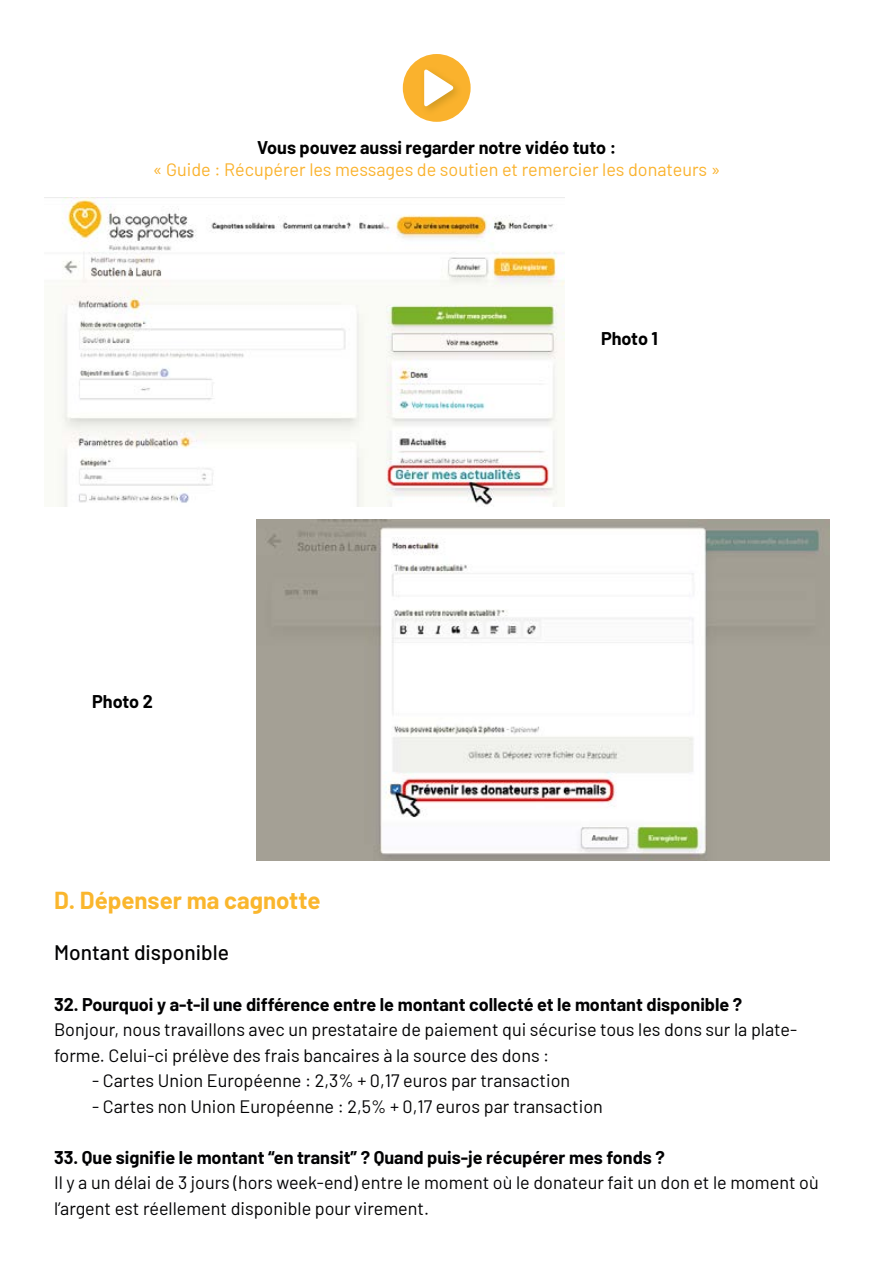
<style>
.page{position:relative;width:893px;height:1263px;background:#fff}
.page>*{position:absolute;margin:0;border:0;box-sizing:border-box;transform-origin:0 0}
.t1{font:700 24px "Barlow";color:#fab62d}
.t2{font:500 21px "Barlow";color:#020203}
.t3{font:18px/25.5px "Barlow";color:#020203}
.t4{font:700 18px "Barlow";color:#020203}
.t5{font:18px "Barlow";color:#fab22d}
.t6{font:700 18px "Barlow";color:#000}
</style>
<div class="page">
<div style="left:403px;top:54px;width:68px;height:68px;background:#fab22d;border-radius:50%"></div>
<div style="left:419px;top:65px;width:44px;height:52px;background:#585400;opacity:.25"></div>
<svg style="left:424px;top:69px;width:30px;height:38px"></svg>
<img style="left:44px;top:197px;width:520px;height:310px">
<img style="left:257px;top:520px;width:572px;height:340px">
<p class="t6" style="left:257px;top:141px;width:361px">Vous pouvez aussi regarder notre vidéo tuto :</p>
<p class="t5" style="left:153px;top:157px;width:569px">« Guide : Récupérer les messages de soutien et remercier les donateurs »</p>
<p class="t6" style="left:92px;top:695px;width:62px">Photo 2</p>
<p class="t6" style="left:601px;top:332px;width:59px">Photo 1</p>
<h1 class="t1" style="left:54px;top:891px;width:268px">D. Dépenser ma cagnotte</h1>
<p class="t2" style="left:54px;top:937px;width:176px">Montant disponible</p>
<p class="t4" style="left:54px;top:991px;width:690px">32. Pourquoi y a-t-il une différence entre le montant collecté et le montant disponible ?</p>
<p class="t3" style="left:54px;top:1015px;width:745px">Bonjour, nous travaillons avec un prestataire de paiement qui sécurise tous les dons sur la plate&shy;forme. Celui-ci prélève des frais bancaires à la source des dons :</p>
<p class="t3" style="left:92px;top:1066px;width:479px">- Cartes Union Européenne : 2,3% + 0,17 euros par transaction</p>
<p class="t3" style="left:92px;top:1092px;width:512px">- Cartes non Union Européenne : 2,5% + 0,17 euros par transaction</p>
<p class="t4" style="left:54px;top:1144px;width:612px">33. Que signifie le montant “en transit” ? Quand puis-je récupérer mes fonds ?</p>
<p class="t3" style="left:54px;top:1168px;width:766px">Il y a un délai de 3 jours (hors week-end) entre le moment où le donateur fait un don et le moment où l’argent est réellement disponible pour virement.</p>
</div>
